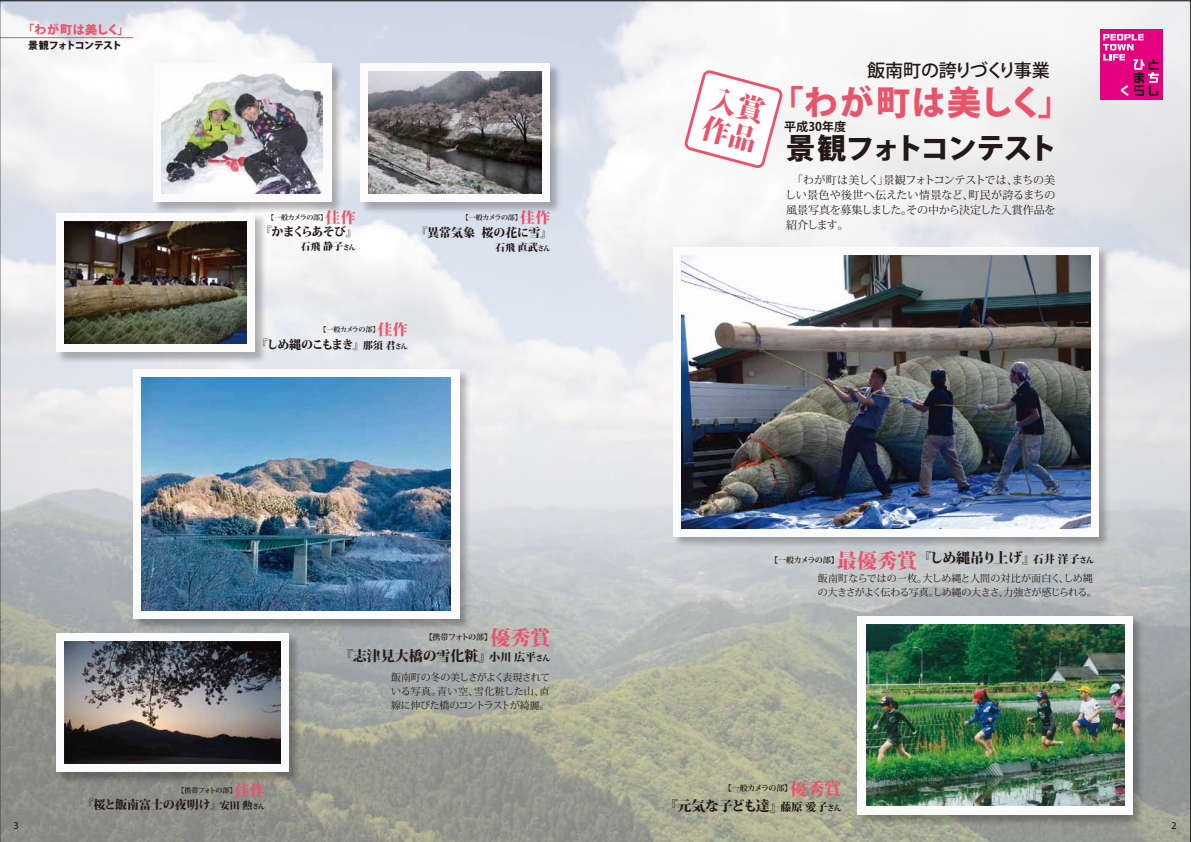
<style>
.page{position:relative;width:1191px;height:842px;background:#fff}
.page>*{position:absolute;margin:0;border:0;box-sizing:border-box;transform-origin:0 0}
.t1{font:800 34px "Koz Go Pro";letter-spacing:.045em;color:#e9546b}
.t2{font:800 29px "Koz Go Pro";letter-spacing:-.06em;color:#221815}
.t3{font:800 28px/30px "Koz Min Pro";color:#e9546b}
.t4{font:800 20px "Koz Min Pro";color:#e9546b}
.t5{font:500 18px "Koz Go Pro";letter-spacing:-.055em;color:#221815}
.t6{font:800 14px "Koz Min Pro";letter-spacing:-.05em;color:#221815}
.t7{font:800 14px "Koz Min Pro";letter-spacing:-.01em;color:#221815}
.t8{font:800 14px "Koz Min Pro";letter-spacing:-.07em;color:#221815}
.t9{font:800 12px "Koz Min Pro";letter-spacing:-.02em;color:#221815}
.t10{font:800 12px "Koz Min Pro";letter-spacing:-.1em;color:#221815}
.t11{font:800 12px "Koz Go Pro";letter-spacing:.045em;color:#e9546b}
.t12{font:700 12px "Koz Go Pro";color:#221815}
.t13{font:11px/15px "Koz Min Pro";letter-spacing:-.025em;color:#221815;text-align:justify}
.t14{font:10px/14px "Koz Min Pro";letter-spacing:-.04em;color:#221815}
.t15{font:800 10px "Koz Min Pro";color:#221815}
.t16{font:800 10px "Koz Go Pro";letter-spacing:-.06em;color:#221815}
.t17{font:500 9px "Koz Go Pro";color:#221815}
.t18{font:700 8px "Koz Min Pro";letter-spacing:-.065em;color:#221815}
.t19{font:700 7px "Koz Min Pro";letter-spacing:-.065em;color:#221815}
.s1{font-weight:800;font-size:15px;color:#e9546b}
.s2{font-size:7px}
.s3{font-size:10px}
.s4{font-size:11px}
.s5{font-size:8px}
.s6{font-size:20px;color:#e9546b}
.s7{font-weight:800;font-size:17px;color:#e9546b}
</style>
<div class="page">
<img style="left:0;top:1px;width:1190px;height:841px">
<p class="t11" style="left:23px;top:21px;width:108px">「わが町は美しく」</p>
<p class="t16" style="left:28px;top:39px;width:95px">景観フォトコンテスト</p>
<p class="t19" style="left:267px;top:213px;width:90px">【一般カメラの部】<span class="s1">佳作</span></p>
<p class="t10" style="left:260px;top:223px;width:99px">『かまくらあそび』</p>
<p class="t15" style="left:301px;top:239px;width:57px">石飛 静子<span class="s2">さん</span></p>
<p class="t19" style="left:462px;top:213px;width:90px">【一般カメラの部】<span class="s1">佳作</span></p>
<p class="t9" style="left:415px;top:223px;width:138px">『異常気象 桜の花に雪』</p>
<p class="t15" style="left:495px;top:239px;width:57px">石飛 直武<span class="s2">さん</span></p>
<p class="t19" style="left:319px;top:325px;width:90px">【一般カメラの部】<span class="s1">佳作</span></p>
<p class="t10" style="left:256px;top:335px;width:154px">『しめ縄のこもまき』<span class="s3">那須 君</span><span class="s2">さん</span></p>
<p class="t18" style="left:425px;top:631px;width:69px">【携帯フォトの部】</p>
<h3 class="t4" style="left:490px;top:623px;width:62px">優秀賞</h3>
<h3 class="t7" style="left:339px;top:645px;width:213px">『志津見大橋の雪化粧』<span class="s4">小川 広平</span><span class="s5">さん</span></h3>
<p class="t14" style="left:391px;top:670px;width:161px;text-align:justify">飯南町の冬の美しさがよく表現されている写真。青い空、雪化粧した山、直線に伸びた橋のコントラストが綺麗。</p>
<p class="t19" style="left:177px;top:785px;width:89px">【携帯フォトの部】<span class="s1">佳作</span></p>
<p class="t9" style="left:82px;top:795px;width:185px">『桜と飯南富士の夜明け』<span class="s3">安田 勲</span><span class="s2">さん</span></p>
<h3 class="t3" style="left:714px;top:82px;width:57px;rotate:15deg">入賞作品</h3>
<h3 class="t5" style="left:867px;top:58px;width:184px">飯南町の誇りづくり事業</h3>
<h1 class="t1" style="left:769px;top:80px;width:303px">「わが町は美しく」</h1>
<h2 class="t2" style="left:786px;top:129px;width:273px">景観フォトコンテスト</h2>
<p class="t12" style="left:784px;top:119px;width:63px">平成30年度</p>
<p class="t13" style="left:785px;top:172px;width:272px">　「わが町は美しく」景観フォトコンテストでは、まちの美しい景色や後世へ伝えたい情景など、町民が誇るまちの風景写真を募集しました。その中から決定した入賞作品を紹介します。</p>
<p class="t18" style="left:770px;top:554px;width:70px">【一般カメラの部】</p>
<h3 class="t6" style="left:837px;top:547px;width:259px"><span class="s6">最優秀賞</span>『しめ縄吊り上げ』<span class="s4">石井 洋子</span><span class="s5">さん</span></h3>
<p class="t14" style="left:817px;top:571px;width:280px">飯南町ならではの一枚。大しめ縄と人間の対比が面白く、しめ縄の大きさがよく伝わる写真。しめ縄の大きさ、力強さが感じられる。</p>
<p class="t18" style="left:724px;top:782px;width:119px">【一般カメラの部】<span class="s7">優秀賞</span></p>
<h3 class="t8" style="left:664px;top:795px;width:179px">『元気な子ども達』<span class="s4">藤原 愛子</span><span class="s5">さん</span></h3>
<p class="t17" style="left:14px;top:819px;width:7px">3</p>
<p class="t17" style="left:1171px;top:819px;width:7px">2</p>
</div>
